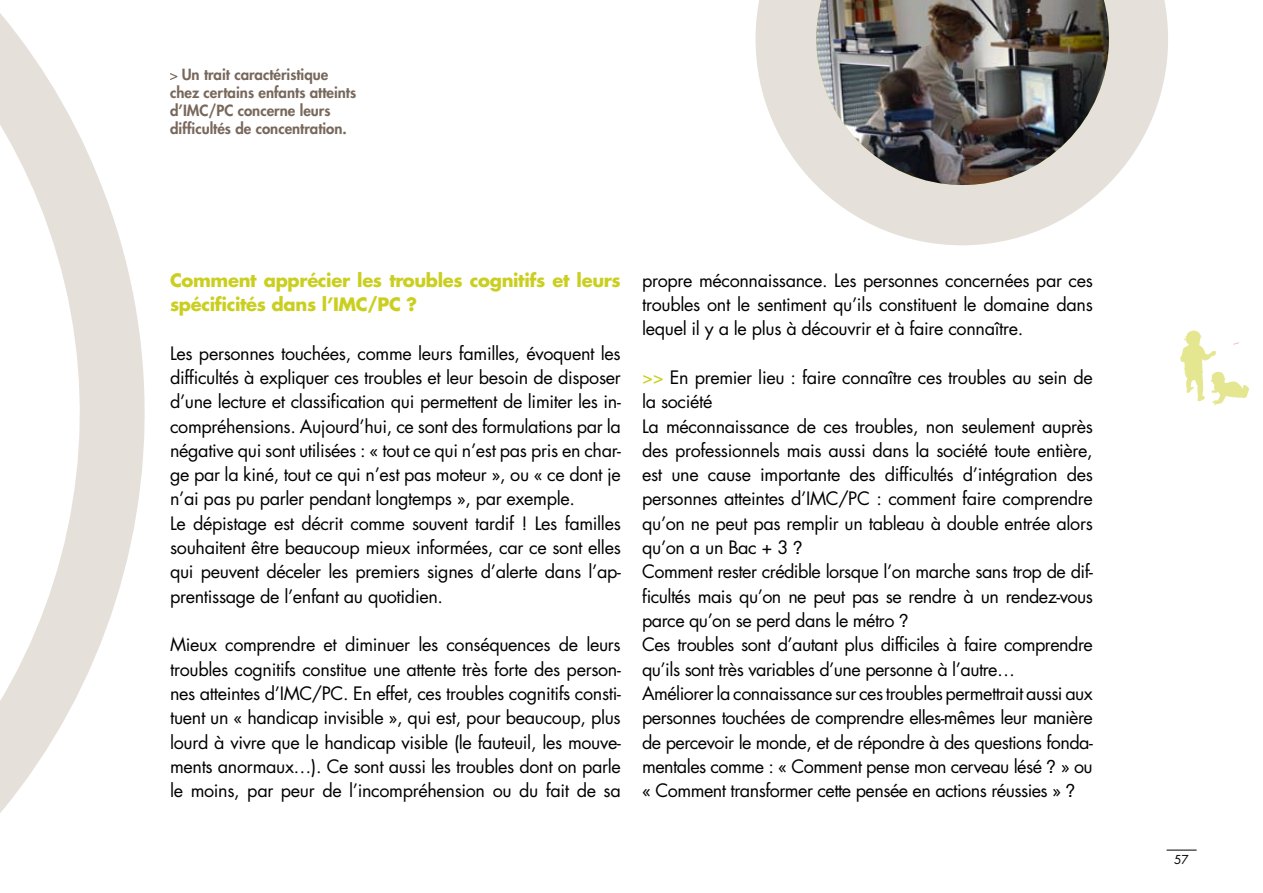
<style>
.page{position:relative;width:1263px;height:893px;background:#fff}
.page>*{position:absolute;margin:0;border:0;box-sizing:border-box;transform-origin:0 0}
.t1{font:18px/24.3px "Futura Std";letter-spacing:-.02em;color:#000}
.t2{font:700 18px/24.3px "Futura Std";letter-spacing:-.02em;color:#cacf1f}
.t3{font:800 15px/18px "Futura Std";color:#78685c}
.t4{font:12px "Futura Std";color:#000}
.s1{color:#cacf1f}
.s2{font-family:"Helvetica Neue"}
</style>
<div class="page">
<svg style="left:0;top:13px;width:178px;height:800px"></svg>
<hr style="left:1166px;top:850px;width:31px;height:1px;background:#000">
<svg style="left:755px;top:0;width:413px;height:245px;fill:#e6e0db"></svg>
<img style="left:816px;top:0;width:293px;height:185px">
<svg style="left:170px;top:73px;width:7px;height:7px"></svg>
<svg style="left:1180px;top:331px;width:69px;height:74px"></svg>
<p class="t3" style="left:170px;top:66px;width:188px;text-indent:12px">Un trait caractéristique chez certains enfants atteints d’IMC/PC concerne leurs difficultés de concentration.</p>
<p class="t2" style="left:170px;top:268px;width:452px">Comment apprécier les troubles cognitifs et leurs spécificités dans l’IMC/PC ?</p>
<p class="t1" style="left:170px;top:341px;width:452px">Les personnes touchées, comme leurs familles, évoquent les difficultés à expliquer ces troubles et leur besoin de disposer d’une lecture et classification qui permettent de limiter les in&shy;compréhensions. Aujourd’hui, ce sont des formulations par la négative qui sont utilisées : « tout ce qui n’est pas pris en char&shy;ge par la kiné, tout ce qui n’est pas moteur », ou « ce dont je n’ai pas pu parler pendant longtemps », par exemple.<br>Le dépistage est décrit comme souvent tardif ! Les familles souhaitent être beaucoup mieux informées, car ce sont elles qui peuvent déceler les premiers signes d’alerte dans l’ap&shy;prentissage de l’enfant au quotidien.</p>
<p class="t1" style="left:170px;top:633px;width:452px;text-align:justify">Mieux comprendre et diminuer les conséquences de leurs troubles cognitifs constitue une attente très forte des person&shy;nes atteintes d’IMC/PC. En effet, ces troubles cognitifs consti&shy;tuent un « handicap invisible », qui est, pour beaucoup, plus lourd à vivre que le handicap visible (le fauteuil, les mouve&shy;ments anormaux…). Ce sont aussi les troubles dont on parle le moins, par peur de l’incompréhension ou du fait de sa</p>
<p class="t1" style="left:642px;top:268px;width:452px;text-align:justify">propre méconnaissance. Les personnes concernées par ces troubles ont le sentiment qu’ils constituent le domaine dans lequel il y a le plus à découvrir et à faire connaître.</p>
<p class="t1" style="left:642px;top:365px;width:452px"><span class="s1">&gt;&gt;</span> En premier lieu : faire connaître ces troubles au sein de la société<br>La méconnaissance de ces troubles, non seulement auprès des professionnels mais aussi dans la société toute entière, est une cause importante des difficultés d’intégration des personnes atteintes d’IMC/PC : comment faire comprendre qu’on ne peut pas remplir un tableau à double entrée alors qu’on a un Bac + 3 <span class="s2">?<br></span>Comment rester crédible lorsque l’on marche sans trop de dif&shy;ficultés mais qu’on ne peut pas se rendre à un rendez-vous parce qu’on se perd dans le métro <span class="s2">?<br></span>Ces troubles sont d’autant plus difficiles à faire comprendre qu’ils sont très variables d’une personne à l’autre…<br>Améliorer la connaissance sur ces troubles permettrait aussi aux personnes touchées de comprendre elles-mêmes leur manière de percevoir le monde, et de répondre à des questions fonda&shy;mentales comme : « Comment pense mon cerveau lésé <span class="s2">?</span> » ou « Comment transformer cette pensée en actions réussies » <span class="s2">?</span></p>
<p class="t4" style="left:1174px;top:852px;width:16px">57</p>
</div>
